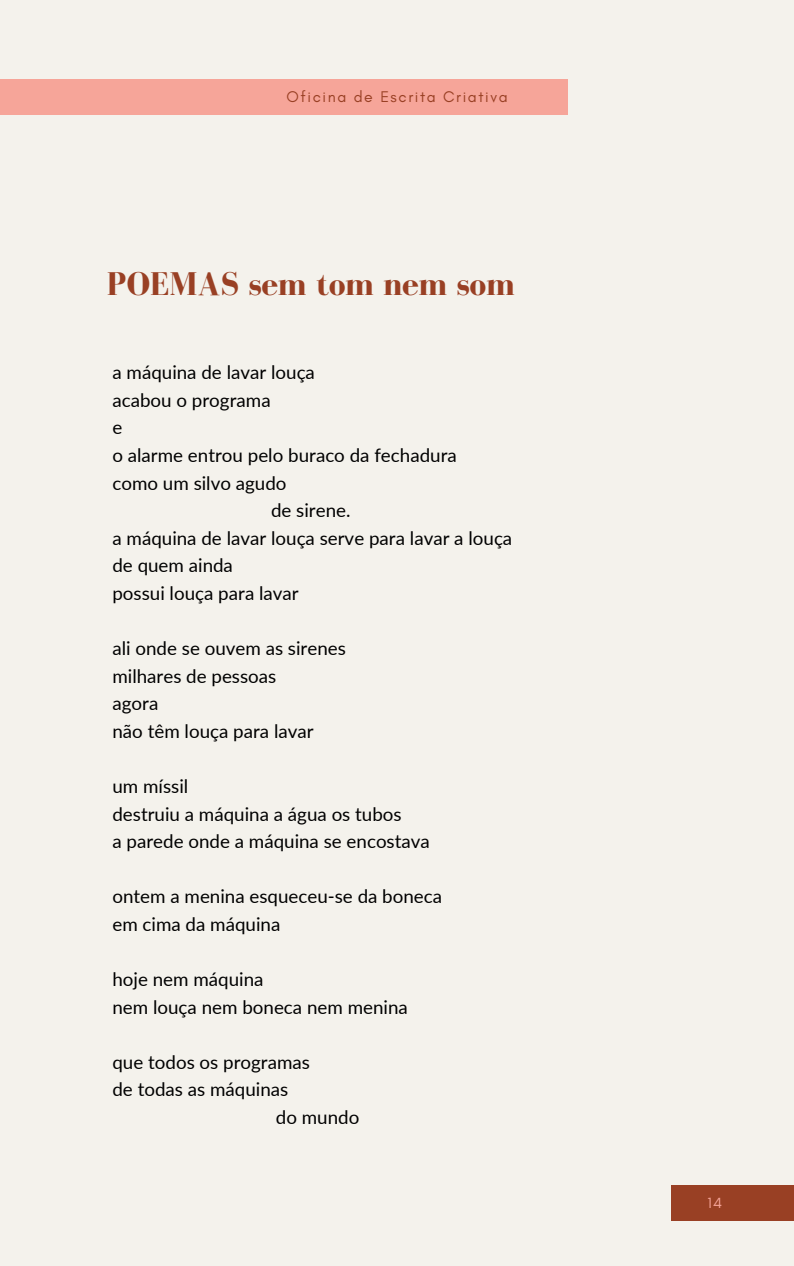
<style>
.page{position:relative;width:794px;height:1266px;background:#fff}
.page>*{position:absolute;margin:0;border:0;box-sizing:border-box;transform-origin:0 0}
.t1{font:700 33.75px "Bodoni FLF";color:#994024}
.t2{font:18.75px "Lato";color:#000}
.t3{font:15.75px "Glacial Indifference";letter-spacing:.1em;color:#994024}
.t4{font:15px "Glacial Indifference";color:#f6a599}
</style>
<div class="page">
<div style="left:0;top:0;width:793px;height:1266px;background:#f4f2ec"></div>
<div style="left:0;top:79px;width:567px;height:36px;background:#f6a599"></div>
<div style="left:671px;top:1185px;width:122px;height:36px;background:#994024"></div>
<p class="t3" style="left:286px;top:88px;width:222px">Oficina de Escrita Criativa</p>
<p class="t1" style="left:107px;top:265px;width:409px">POEMAS sem tom nem som</p>
<p class="t2" style="left:112px;top:361px;width:204px">a máquina de lavar louça</p>
<p class="t2" style="left:112px;top:388px;width:160px">acabou o programa</p>
<p class="t2" style="left:112px;top:416px;width:11px">e</p>
<p class="t2" style="left:112px;top:443px;width:346px">o alarme entrou pelo buraco da fechadura</p>
<p class="t2" style="left:112px;top:471px;width:175px">como um silvo agudo</p>
<p class="t2" style="left:271px;top:498px;width:81px">de sirene.</p>
<p class="t2" style="left:112px;top:526px;width:401px">a máquina de lavar louça serve para lavar a louça</p>
<p class="t2" style="left:112px;top:554px;width:122px">de quem ainda</p>
<p class="t2" style="left:112px;top:581px;width:188px">possui louça para lavar</p>
<p class="t2" style="left:112px;top:636px;width:235px">ali onde se ouvem as sirenes</p>
<p class="t2" style="left:112px;top:664px;width:165px">milhares de pessoas</p>
<p class="t2" style="left:112px;top:692px;width:47px">agora</p>
<p class="t2" style="left:112px;top:719px;width:203px">não têm louça para lavar</p>
<p class="t2" style="left:112px;top:774px;width:77px">um míssil</p>
<p class="t2" style="left:112px;top:802px;width:290px">destruiu a máquina a água os tubos</p>
<p class="t2" style="left:112px;top:829px;width:319px">a parede onde a máquina se encostava</p>
<p class="t2" style="left:112px;top:885px;width:331px">ontem a menina esqueceu-se da boneca</p>
<p class="t2" style="left:112px;top:912px;width:169px">em cima da máquina</p>
<p class="t2" style="left:112px;top:967px;width:152px">hoje nem máquina</p>
<p class="t2" style="left:112px;top:995px;width:297px">nem louça nem boneca nem menina</p>
<p class="t2" style="left:112px;top:1050px;width:199px">que todos os programas</p>
<p class="t2" style="left:112px;top:1078px;width:177px">de todas as máquinas</p>
<p class="t2" style="left:276px;top:1105px;width:85px">do mundo</p>
<p class="t4" style="left:707px;top:1193px;width:16px">14</p>
</div>
